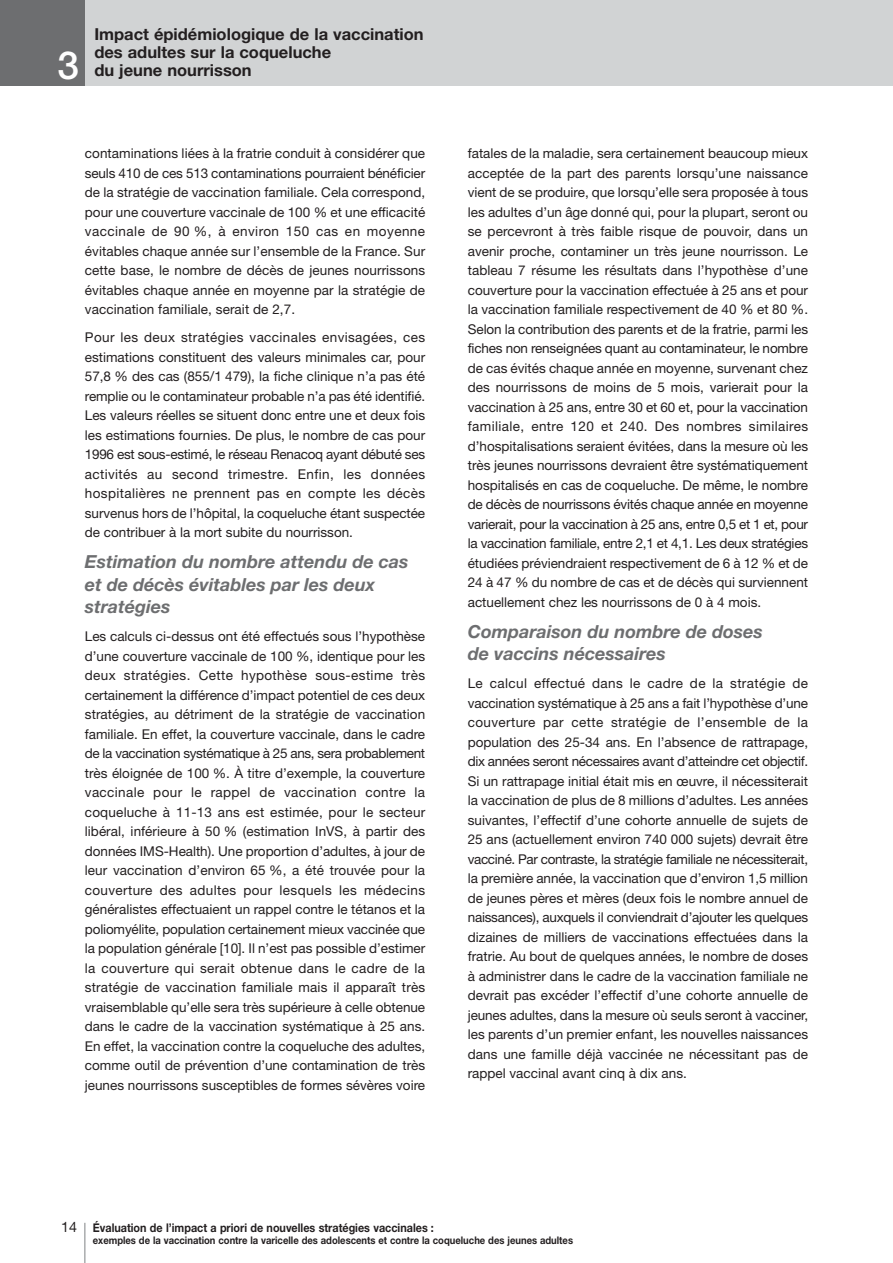
<style>
.page{position:relative;width:893px;height:1263px;background:#fff}
.page>*{position:absolute;margin:0;border:0;box-sizing:border-box;transform-origin:0 0}
.t1{font:500 38.7px "Helvetica Neue";color:#fff}
.t2{font:italic 700 18px/22.5px "Helvetica Neue";color:#6d6e70}
.t3{font:700 16.5px/18px "Helvetica Neue";color:#231f20}
.t4{font:14.25px "Helvetica Neue";color:#231f20}
.t5{font:13.5px/19.5px "Helvetica Neue";color:#231f20;text-align:justify}
.t6{font:700 12px "Helvetica Neue";color:#231f20;scale:.9 1}
.t7{font:700 10.5px "Helvetica Neue";color:#231f20;scale:.9 1}
</style>
<div class="page">
<hr style="left:84px;top:1223px;width:1px;height:40px;background:#808285">
<div style="left:0;top:0;width:892px;height:85px;background:#d1d3d4"></div>
<div style="left:0;top:0;width:85px;height:85px;background:#6d6e70"></div>
<p class="t1" style="left:57px;top:51px;width:23px">3</p>
<p class="t3" style="left:94px;top:26px;width:331px">Impact épidémiologique de la vaccination des adultes sur la coqueluche<br>du jeune nourrisson</p>
<p class="t5" style="left:85px;top:145px;width:342px">contaminations liées à la fratrie conduit à considérer que seuls 410 de ces 513 contaminations pourraient bénéficier de la stratégie de vaccination familiale. Cela correspond, pour une couverture vaccinale de 100 % et une efficacité vaccinale de 90 %, à environ 150 cas en moyenne évitables chaque année sur l’ensemble de la France. Sur cette base, le nombre de décès de jeunes nourrissons évitables chaque année en moyenne par la stratégie de vaccination familiale, serait de 2,7.</p>
<p class="t5" style="left:85px;top:329px;width:342px">Pour les deux stratégies vaccinales envisagées, ces estimations constituent des valeurs minimales car, pour 57,8 % des cas (855/1 479), la fiche clinique n’a pas été remplie ou le contaminateur probable n’a pas été identifié.<br>Les valeurs réelles se situent donc entre une et deux fois les estimations fournies. De plus, le nombre de cas pour 1996 est sous-estimé, le réseau Renacoq ayant débuté ses activités au second trimestre. Enfin, les données hospitalières ne prennent pas en compte les décès survenus hors de l’hôpital, la coqueluche étant suspectée de contribuer à la mort subite du nourrisson.</p>
<p class="t2" style="left:85px;top:552px;width:325px">Estimation du nombre attendu de cas et de décès évitables par les deux stratégies</p>
<p class="t5" style="left:85px;top:628px;width:342px">Les calculs ci-dessus ont été effectués sous l’hypothèse d’une couverture vaccinale de 100 %, identique pour les deux stratégies. Cette hypothèse sous-estime très certainement la différence d’impact potentiel de ces deux stratégies, au détriment de la stratégie de vaccination familiale. En effet, la couverture vaccinale, dans le cadre de la vaccination systématique à 25 ans, sera probablement très éloignée de 100 %. À titre d’exemple, la couverture vaccinale pour le rappel de vaccination contre la coqueluche à 11-13 ans est estimée, pour le secteur libéral, inférieure à 50 % (estimation InVS, à partir des données IMS-Health). Une proportion d’adultes, à jour de leur vaccination d’environ 65 %, a été trouvée pour la couverture des adultes pour lesquels les médecins généralistes effectuaient un rappel contre le tétanos et la poliomyélite, population certainement mieux vaccinée que la population générale [10]. Il n’est pas possible d’estimer la couverture qui serait obtenue dans le cadre de la stratégie de vaccination familiale mais il apparaît très vraisemblable qu’elle sera très supérieure à celle obtenue dans le cadre de la vaccination systématique à 25 ans.<br>En effet, la vaccination contre la coqueluche des adultes, comme outil de prévention d’une contamination de très jeunes nourrissons susceptibles de formes sévères voire</p>
<p class="t5" style="left:468px;top:145px;width:342px">fatales de la maladie, sera certainement beaucoup mieux acceptée de la part des parents lorsqu’une naissance vient de se produire, que lorsqu’elle sera proposée à tous les adultes d’un âge donné qui, pour la plupart, seront ou se percevront à très faible risque de pouvoir, dans un avenir proche, contaminer un très jeune nourrisson. Le tableau 7 résume les résultats dans l’hypothèse d’une couverture pour la vaccination effectuée à 25 ans et pour la vaccination familiale respectivement de 40 % et 80 %.<br>Selon la contribution des parents et de la fratrie, parmi les fiches non renseignées quant au contaminateur, le nombre de cas évités chaque année en moyenne, survenant chez des nourrissons de moins de 5 mois, varierait pour la vaccination à 25 ans, entre 30 et 60 et, pour la vaccination familiale, entre 120 et 240. Des nombres similaires d’hospitalisations seraient évitées, dans la mesure où les très jeunes nourrissons devraient être systématiquement hospitalisés en cas de coqueluche. De même, le nombre de décès de nourrissons évités chaque année en moyenne varierait, pour la vaccination à 25 ans, entre 0,5 et 1 et, pour la vaccination familiale, entre 2,1 et 4,1. Les deux stratégies étudiées préviendraient respectivement de 6 à 12 % et de 24 à 47 % du nombre de cas et de décès qui surviennent actuellement chez les nourrissons de 0 à 4 mois.</p>
<p class="t2" style="left:468px;top:622px;width:296px">Comparaison du nombre de doses de vaccins nécessaires</p>
<p class="t5" style="left:468px;top:675px;width:342px">Le calcul effectué dans le cadre de la stratégie de vaccination systématique à 25 ans a fait l’hypothèse d’une couverture par cette stratégie de l’ensemble de la population des 25-34 ans. En l’absence de rattrapage, dix années seront nécessaires avant d’atteindre cet objectif.<br>Si un rattrapage initial était mis en œuvre, il nécessiterait la vaccination de plus de 8 millions d’adultes. Les années suivantes, l’effectif d’une cohorte annuelle de sujets de 25 ans (actuellement environ 740 000 sujets) devrait être vacciné. Par contraste, la stratégie familiale ne nécessiterait, la première année, la vaccination que d’environ 1,5 million de jeunes pères et mères (deux fois le nombre annuel de naissances), auxquels il conviendrait d’ajouter les quelques dizaines de milliers de vaccinations effectuées dans la fratrie. Au bout de quelques années, le nombre de doses à administrer dans le cadre de la vaccination familiale ne devrait pas excéder l’effectif d’une cohorte annuelle de jeunes adultes, dans la mesure où seuls seront à vacciner, les parents d’un premier enfant, les nouvelles naissances dans une famille déjà vaccinée ne nécessitant pas de rappel vaccinal avant cinq à dix ans.</p>
<p class="t4" style="left:61px;top:1222px;width:17px">14</p>
<p class="t6" style="left:93px;top:1223px;width:380px">Évaluation de l’impact a priori de nouvelles stratégies vaccinales :</p>
<p class="t7" style="left:93px;top:1236px;width:535px">exemples de la vaccination contre la varicelle des adolescents et contre la coqueluche des jeunes adultes</p>
</div>
